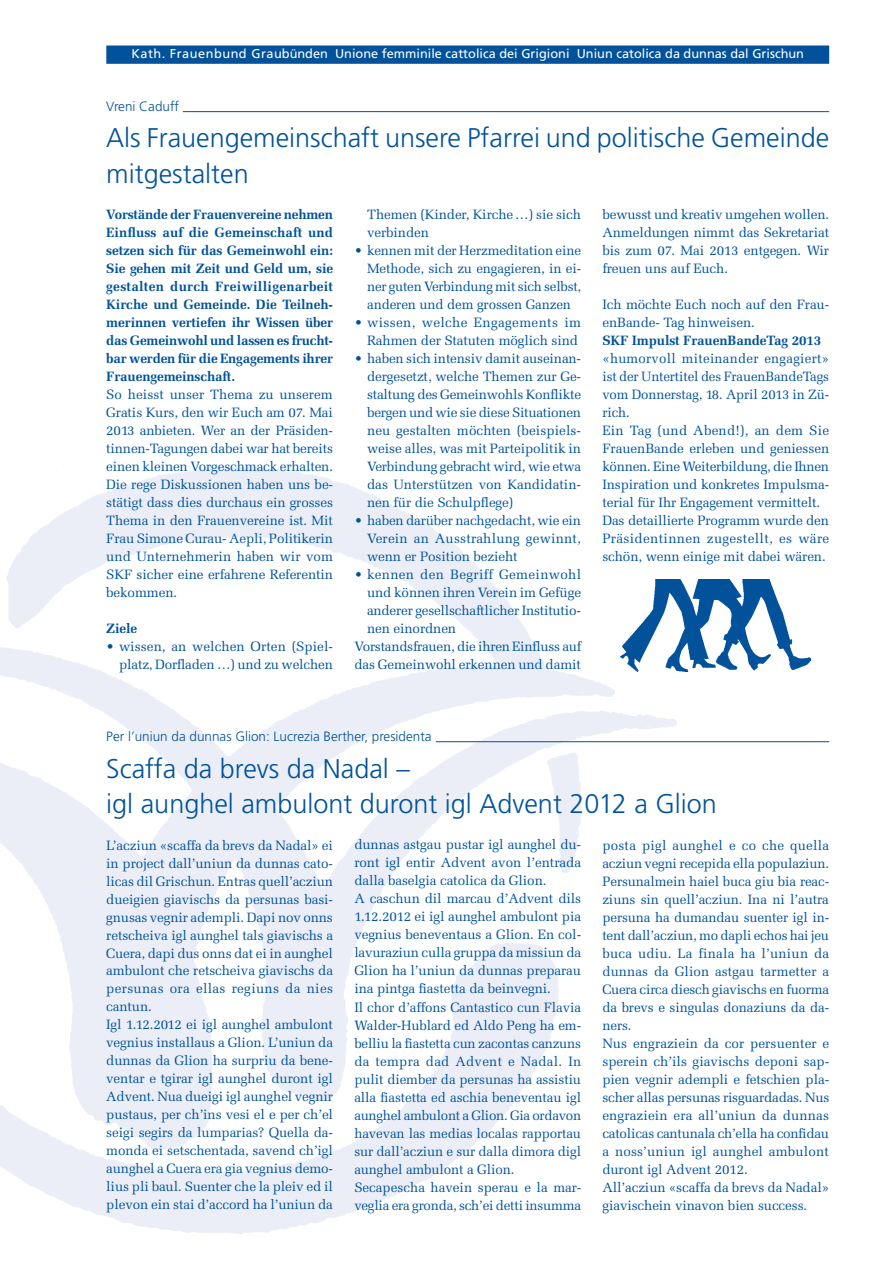
<style>
.page{position:relative;width:893px;height:1263px;background:#fff}
.page>*{position:absolute;margin:0;border:0;box-sizing:border-box;transform-origin:0 0}
.t1{font:300 27px/36px "Frutiger";color:#01529a}
.t2{font:13.5px/18px "Melior";letter-spacing:-.01em;color:#01529a}
.t3{font:700 13.5px/18px "Melior";letter-spacing:-.01em;color:#01529a;text-align:justify}
.t4{font:300 13.5px "Frutiger";color:#01529a}
.t5{font:13.5px "Melior";letter-spacing:.02em;color:#01529a}
.t6{font:12.75px "Frutiger";color:#fff}
</style>
<div class="page">
<img style="left:0;top:467px;width:676px;height:767px">
<div style="left:106px;top:45px;width:723px;height:19px;background:#01529a;border:2px solid #01529a"></div>
<hr style="left:183px;top:111px;width:646px;height:1px;background:#01529a">
<hr style="left:436px;top:741px;width:393px;height:1px;background:#01529a">
<img style="left:621px;top:579px;width:190px;height:93px">
<p class="t6" style="left:131px;top:46px;width:674px">Kath. Frauenbund Graubünden Unione femminile cattolica dei Grigioni Uniun catolica da dunnas dal Grischun</p>
<p class="t4" style="left:106px;top:99px;width:74px">Vreni Caduff</p>
<h1 class="t1" style="left:106px;top:120px;width:724px">Als Frauengemeinschaft unsere Pfarrei und politische Gemeinde mitgestalten</h1>
<p class="t3" style="left:106px;top:206px;width:228px">Vorstände der Frauenvereine nehmen Einfluss auf die Gemeinschaft und setzen sich für das Gemeinwohl ein:<br>Sie gehen mit Zeit und Geld um, sie gestalten durch Freiwilligenarbeit Kirche und Gemeinde. Die Teilneh&shy;merinnen vertiefen ihr Wissen über das Gemeinwohl und lassen es frucht&shy;bar werden für die Engagements ihrer Frauengemeinschaft.</p>
<p class="t2" style="left:106px;top:386px;width:228px;text-align:justify">So heisst unser Thema zu unserem Gratis Kurs, den wir Euch am 07. Mai 2013 anbieten. Wer an der Präsiden&shy;tinnen-Tagungen dabei war hat bereits einen kleinen Vorgeschmack erhalten.<br>Die rege Diskussionen haben uns be&shy;stätigt dass dies durchaus ein grosses Thema in den Frauenvereine ist. Mit Frau Simone Curau- Aepli, Politikerin und Unternehmerin haben wir vom SKF sicher eine erfahrene Referentin bekommen.</p>
<p class="t3" style="left:106px;top:620px;width:32px">Ziele</p>
<p class="t2" style="left:106px;top:638px;width:228px;text-align:right">• wissen, an welchen Orten (Spiel&shy;platz, Dorfladen …) und zu welchen</p>
<p class="t2" style="left:367px;top:206px;width:216px">Themen (Kinder, Kirche …) sie sich verbinden</p>
<p class="t2" style="left:367px;top:242px;width:216px;text-align:justify;text-indent:-13px">• kennen mit der Herzmeditation eine Methode, sich zu engagieren, in ei&shy;ner guten Verbindung mit sich selbst, anderen und dem grossen Ganzen</p>
<p class="t2" style="left:354px;top:314px;width:228px;text-align:right">• wissen, welche Engagements im<br>Rahmen der Statuten möglich sind</p>
<p class="t2" style="left:367px;top:350px;width:216px;text-align:justify;text-indent:-13px">• haben sich intensiv damit auseinan&shy;dergesetzt, welche Themen zur Ge&shy;staltung des Gemeinwohls Konflikte bergen und wie sie diese Situationen neu gestalten möchten (beispiels&shy;weise alles, was mit Parteipolitik in Verbindung gebracht wird, wie etwa das Unterstützen von Kandidatin&shy;nen für die Schulpflege)</p>
<p class="t2" style="left:367px;top:512px;width:216px;text-align:justify;text-indent:-13px">• haben darüber nachgedacht, wie ein Verein an Ausstrahlung gewinnt, wenn er Position bezieht</p>
<p class="t5" style="left:354px;top:567px;width:228px">• kennen den Begriff Gemeinwohl</p>
<p class="t2" style="left:367px;top:584px;width:215px">und können ihren Verein im Gefüge</p>
<p class="t2" style="left:367px;top:602px;width:215px">anderer gesellschaftlicher Institutio-</p>
<p class="t2" style="left:367px;top:620px;width:91px">nen einordnen</p>
<p class="t2" style="left:354px;top:638px;width:228px">Vorstandsfrauen, die ihren Einfluss auf</p>
<p class="t2" style="left:354px;top:656px;width:228px">das Gemeinwohl erkennen und damit</p>
<p class="t2" style="left:602px;top:206px;width:228px;text-align:justify">bewusst und kreativ umgehen wollen.<br>Anmeldungen nimmt das Sekretariat bis zum 07. Mai 2013 entgegen. Wir freuen uns auf Euch.</p>
<p class="t2" style="left:602px;top:296px;width:228px">Ich möchte Euch noch auf den Frau&shy;enBande- Tag hinweisen.</p>
<p class="t3" style="left:602px;top:332px;width:220px">SKF Impulst FrauenBandeTag 2013</p>
<p class="t2" style="left:602px;top:350px;width:228px">«humorvoll miteinander engagiert» ist der Untertitel des FrauenBandeTags vom Donnerstag, 18. April 2013 in Zü&shy;rich.<br>Ein Tag (und Abend!), an dem Sie FrauenBande erleben und geniessen können. Eine Weiterbildung, die Ihnen Inspiration und konkretes Impulsma&shy;terial für Ihr Engagement vermittelt.<br>Das detaillierte Programm wurde den Präsidentinnen zugestellt, es wäre schön, wenn einige mit dabei wären.</p>
<p class="t4" style="left:106px;top:729px;width:327px">Per l’uniun da dunnas Glion: Lucrezia Berther, presidenta</p>
<h1 class="t1" style="left:106px;top:750px;width:612px">Scaffa da brevs da Nadal –<br>igl aunghel ambulont duront igl Advent 2012 a Glion</h1>
<p class="t2" style="left:106px;top:836px;width:228px">L’acziun «scaffa da brevs da Nadal» ei in project dall’uniun da dunnas cato&shy;licas dil Grischun. Entras quell’acziun dueigien giavischs da persunas basi&shy;gnusas vegnir adempli. Dapi nov onns retscheiva igl aunghel tals giavischs a Cuera, dapi dus onns dat ei in aunghel ambulont che retscheiva giavischs da persunas ora ellas regiuns da nies cantun.<br>Igl 1.12.2012 ei igl aunghel ambulont vegnius installaus a Glion. L’uniun da dunnas da Glion ha surpriu da bene&shy;ventar e tgirar igl aunghel duront igl Advent. Nua dueigi igl aunghel vegnir pustaus, per ch’ins vesi el e per ch’el seigi segirs da lumparias? Quella da&shy;monda ei setschentada, savend ch’igl aunghel a Cuera era gia vegnius demo&shy;lius pli baul. Suenter che la pleiv ed il plevon ein stai d’accord ha l’uniun da</p>
<p class="t2" style="left:354px;top:836px;width:228px">dunnas astgau pustar igl aunghel du&shy;ront igl entir Advent avon l’entrada dalla baselgia catolica da Glion.<br>A caschun dil marcau d’Advent dils 1.12.2012 ei igl aunghel ambulont pia vegnius beneventaus a Glion. En col&shy;lavuraziun culla gruppa da missiun da Glion ha l’uniun da dunnas preparau ina pintga fiastetta da beinvegni.<br>Il chor d’affons Cantastico cun Flavia Walder-Hublard ed Aldo Peng ha em&shy;belliu la fiastetta cun zacontas canzuns da tempra dad Advent e Nadal. In pulit diember da persunas ha assistiu alla fiastetta ed aschia beneventau igl aunghel ambulont a Glion. Gia ordavon havevan las medias localas rapportau sur dall’acziun e sur dalla dimora digl aunghel ambulont a Glion.<br>Secapescha havein sperau e la mar&shy;veglia era gronda, sch’ei detti insumma</p>
<p class="t2" style="left:602px;top:836px;width:228px">posta pigl aunghel e co che quella acziun vegni recepida ella populaziun.<br>Persunalmein haiel buca giu bia reac&shy;ziuns sin quell’acziun. Ina ni l’autra persuna ha dumandau suenter igl in&shy;tent dall’acziun, mo dapli echos hai jeu buca udiu. La finala ha l’uniun da dunnas da Glion astgau tarmetter a Cuera circa diesch giavischs en fuorma da brevs e singulas donaziuns da da&shy;ners.<br>Nus engraziein da cor persuenter e sperein ch’ils giavischs deponi sap&shy;pien vegnir adempli e fetschien pla&shy;scher allas persunas risguardadas. Nus engraziein era all’uniun da dunnas catolicas cantunala ch’ella ha confidau a noss’uniun igl aunghel ambulont duront igl Advent 2012.<br>All’acziun «scaffa da brevs da Nadal» giavischein vinavon bien success.</p>
</div>
